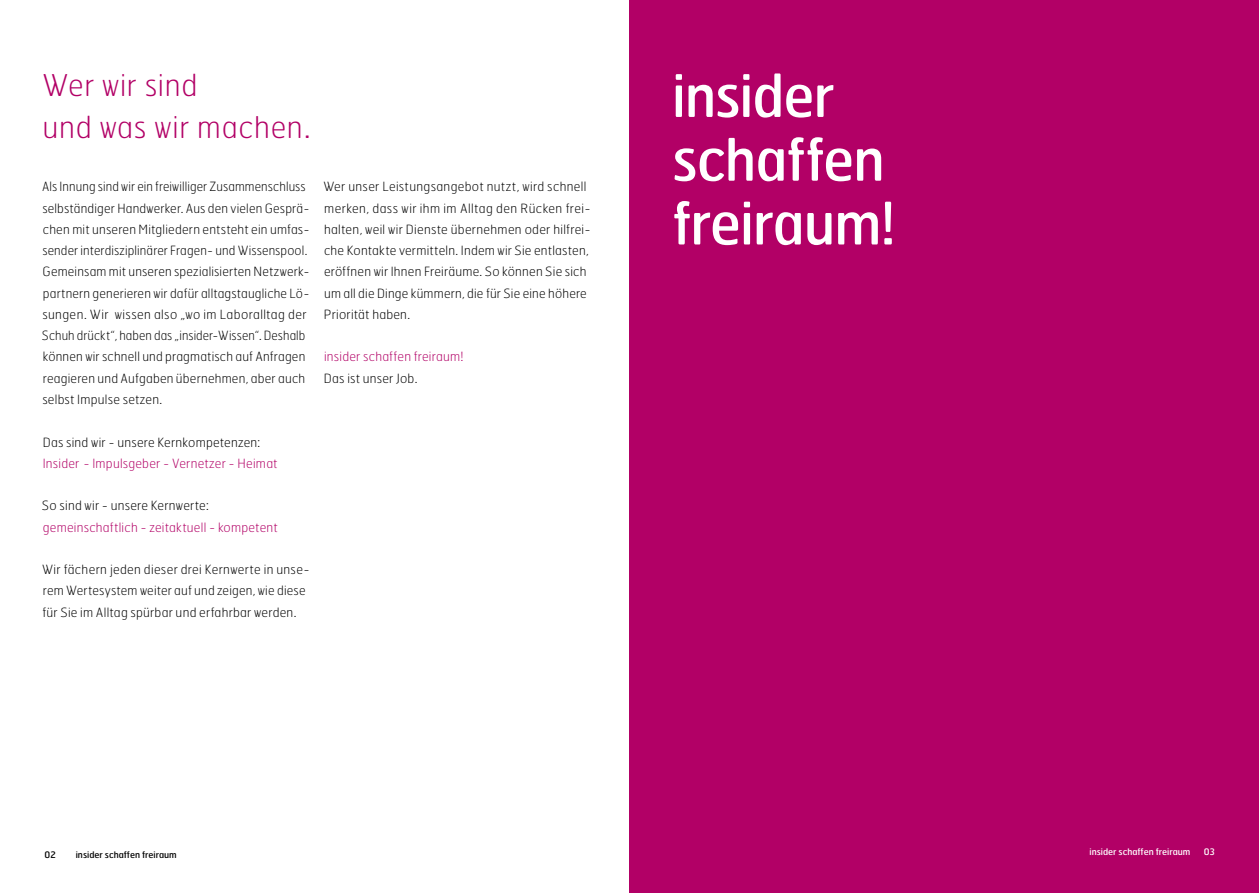
<style>
.page{position:relative;width:1259px;height:893px;background:#fff}
.page>*{position:absolute;margin:0;border:0;box-sizing:border-box;transform-origin:0 0}
.t1{font:58.5px/63.8px "Hermes";letter-spacing:-.015em;color:#fff;scale:.96 1}
.t2{font:100 30px/42.5px "Hermes";letter-spacing:.025em;color:#b20066}
.t3{font:100 12.75px/21.3px "Hermes";letter-spacing:.015em;color:#000}
.t4{font:100 12.75px/21.3px "Hermes";letter-spacing:.015em;color:#000;scale:.96 1}
.t5{font:100 12.75px "Hermes";letter-spacing:.02em;color:#b20066}
.t6{font:9px "Hermes";color:#000}
.t7{font:9px "Hermes";color:#fff}
</style>
<div class="page">
<div style="left:629px;top:0;width:630px;height:893px;background:#b20066"></div>
<h2 class="t2" style="left:43px;top:63px;width:269px">Wer wir sind<br>und was wir machen.</h2>
<p class="t4" style="left:42px;top:176px;width:280px">Als Innung sind wir ein freiwilliger Zusammenschluss selbständiger Handwerker. Aus den vielen Gesprä&shy;chen mit unseren Mitgliedern entsteht ein umfas&shy;sender interdisziplinärer Fragen- und Wissenspool.<br>Gemeinsam mit unseren spezialisierten Netzwerk&shy;partnern generieren wir dafür alltagstaugliche Lö&shy;sungen. Wir wissen also „wo im Laboralltag der Schuh drückt“, haben das „insider-Wissen“. Deshalb können wir schnell und pragmatisch auf Anfragen reagieren und Aufgaben übernehmen, aber auch selbst Impulse setzen.</p>
<p class="t3" style="left:43px;top:431px;width:219px">Das sind wir - unsere Kernkompetenzen:</p>
<p class="t5" style="left:43px;top:455px;width:236px">Insider - Impulsgeber - Vernetzer - Heimat</p>
<p class="t3" style="left:42px;top:495px;width:168px">So sind wir - unsere Kernwerte:</p>
<p class="t5" style="left:43px;top:519px;width:236px">gemeinschaftlich - zeitaktuell - kompetent</p>
<p class="t3" style="left:42px;top:558px;width:269px">Wir fächern jeden dieser drei Kernwerte in unse&shy;rem Wertesystem weiter auf und zeigen, wie diese für Sie im Alltag spürbar und erfahrbar werden.</p>
<p class="t3" style="left:323px;top:176px;width:269px">Wer unser Leistungsangebot nutzt, wird schnell merken, dass wir ihm im Alltag den Rücken frei&shy;halten, weil wir Dienste übernehmen oder hilfrei&shy;che Kontakte vermitteln. Indem wir Sie entlasten, eröffnen wir Ihnen Freiräume. So können Sie sich um all die Dinge kümmern, die für Sie eine höhere Priorität haben.</p>
<p class="t5" style="left:324px;top:349px;width:141px">insider schaffen freiraum!</p>
<p class="t3" style="left:324px;top:367px;width:95px">Das ist unser Job.</p>
<h1 class="t1" style="left:672px;top:62px;width:234px">insider schaffen freiraum!</h1>
<p class="t6" style="left:45px;top:849px;width:13px">02</p>
<p class="t7" style="left:1089px;top:846px;width:102px">insider schaffen freiraum</p>
<p class="t7" style="left:1204px;top:846px;width:12px">03</p>
<p class="t6" style="left:76px;top:849px;width:102px">insider schaffen freiraum</p>
</div>
